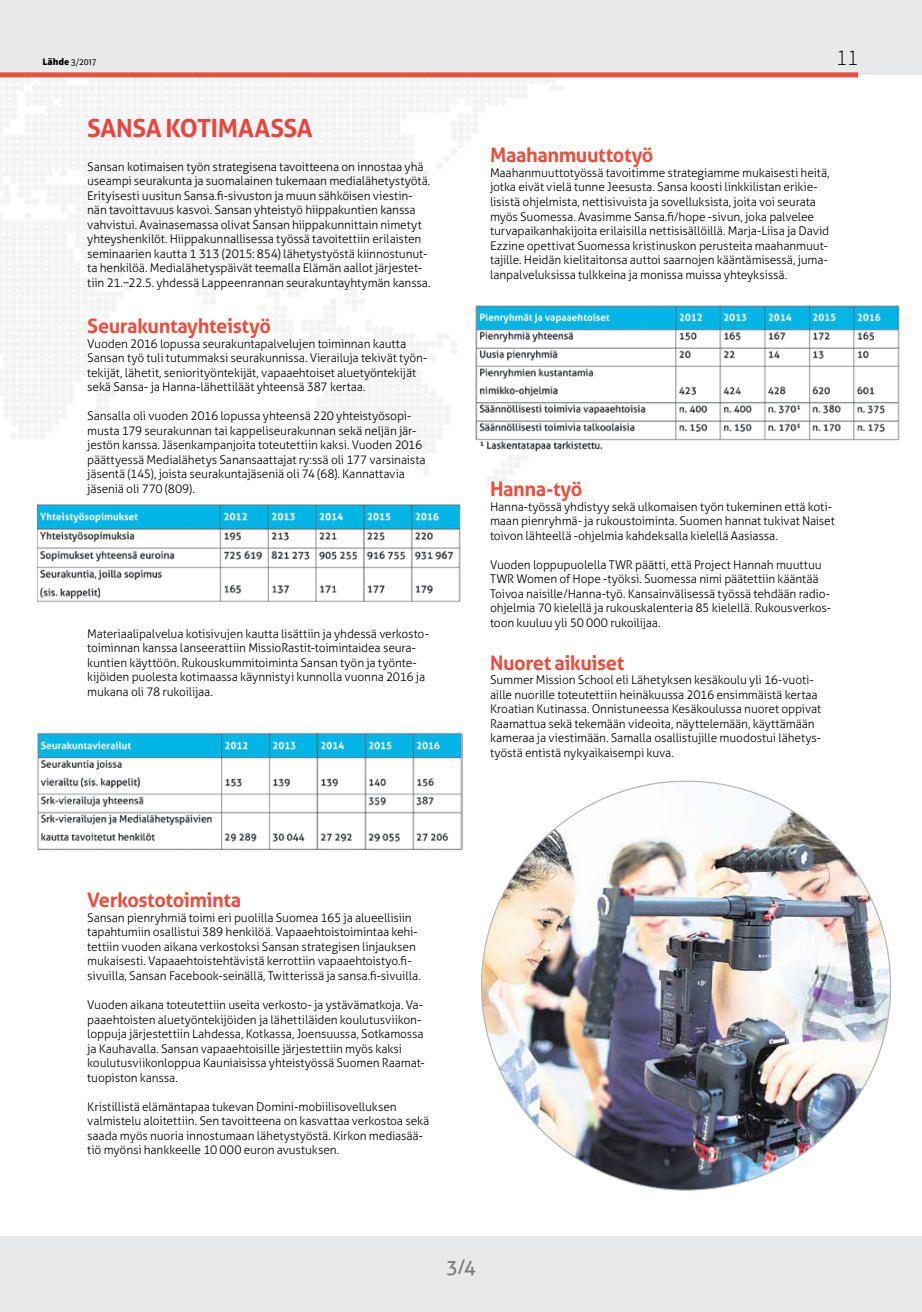
<style>
.page{position:relative;width:922px;height:1312px;background:#fff}
.page>*{position:absolute;margin:0;border:0;box-sizing:border-box;transform-origin:0 0}
.t1{font:700 25px "Aller";letter-spacing:-.02em;color:#e7453d}
.t2{font:300 22.5px "Source Sans Pro";color:#000}
.t3{font:700 20px "Aller";letter-spacing:-.02em;color:#e84f3e}
.t4{font:20px "Aller";color:#7a797d}
.t5{font:300 12px/14.5px "Aller";letter-spacing:-.01em;color:#000}
.t6{font:9.88px "Source Sans Pro";color:#000}
.s1{font-weight:900}
</style>
<div class="page">
<div style="left:0;top:0;width:921px;height:75px;background:#e8e9eb"></div>
<div style="left:0;top:1236px;width:921px;height:75px;background:#e8e9eb"></div>
<img style="left:37px;top:504px;width:424px;height:98px">
<img style="left:37px;top:732px;width:425px;height:118px">
<img style="left:475px;top:305px;width:425px;height:147px">
<img style="left:481px;top:781px;width:409px;height:408px;border-radius:204px">
<div style="left:0;top:72px;width:857px;height:5px;background:#e84f3e"></div>
<p class="t6" style="left:43px;top:56px;width:56px"><span class="s1">Lähde</span> 3/2017</p>
<h2 class="t2" style="left:836px;top:44px;width:23px">11</h2>
<h1 class="t1" style="left:87px;top:113px;width:227px">SANSA KOTIMAASSA</h1>
<p class="t5" style="left:87px;top:159px;width:345px">Sansan kotimaisen työn strategisena tavoitteena on innostaa yhä useampi seurakunta ja suomalainen tukemaan medialähetystyötä.<br>Erityisesti uusitun Sansa.fi-sivuston ja muun sähköisen viestin&shy;nän tavoittavuus kasvoi. Sansan yhteistyö hiippakuntien kanssa vahvistui. Avainasemassa olivat Sansan hiippakunnittain nimetyt yhteyshenkilöt. Hiippakunnallisessa työssä tavoitettiin erilaisten seminaarien kautta 1 313 (2015: 854) lähetystyöstä kiinnostunut&shy;ta henkilöä. Medialähetyspäivät teemalla Elämän aallot järjestet&shy;tiin 21.−22.5. yhdessä Lappeenrannan seurakuntayhtymän kanssa.</p>
<h3 class="t3" style="left:87px;top:313px;width:185px">Seurakuntayhteistyö</h3>
<p class="t5" style="left:87px;top:336px;width:341px">Vuoden 2016 lopussa seurakuntapalvelujen toiminnan kautta Sansan työ tuli tutummaksi seurakunnissa. Vierailuja tekivät työn&shy;tekijät, lähetit, seniorityöntekijät, vapaaehtoiset aluetyöntekijät sekä Sansa- ja Hanna-lähettiläät yhteensä 387 kertaa.</p>
<p class="t5" style="left:87px;top:408px;width:340px">Sansalla oli vuoden 2016 lopussa yhteensä 220 yhteistyösopi&shy;musta 179 seurakunnan tai kappeliseurakunnan sekä neljän jär&shy;jestön kanssa. Jäsenkampanjoita toteutettiin kaksi. Vuoden 2016 päättyessä Medialähetys Sanansaattajat ry:ssä oli 177 varsinaista jäsentä (145), joista seurakuntajäseniä oli 74 (68). Kannattavia jäseniä oli 770 (809).</p>
<p class="t5" style="left:87px;top:626px;width:343px">Materiaalipalvelua kotisivujen kautta lisättiin ja yhdessä verkosto&shy;toiminnan kanssa lanseerattiin MissioRastit-toimintaidea seura&shy;kuntien käyttöön. Rukouskummitoiminta Sansan työn ja työnte&shy;kijöiden puolesta kotimaassa käynnistyi kunnolla vuonna 2016 ja mukana oli 78 rukoilijaa.</p>
<h3 class="t3" style="left:490px;top:143px;width:165px">Maahanmuuttotyö</h3>
<p class="t5" style="left:490px;top:165px;width:341px">Maahanmuuttotyössä tavoitimme strategiamme mukaisesti heitä, jotka eivät vielä tunne Jeesusta. Sansa koosti linkkilistan erikie&shy;lisistä ohjelmista, nettisivuista ja sovelluksista, joita voi seurata myös Suomessa. Avasimme Sansa.fi/hope -sivun, joka palvelee turvapaikanhakijoita erilaisilla nettisisällöillä. Marja-Liisa ja David Ezzine opettivat Suomessa kristinuskon perusteita maahanmuut&shy;tajille. Heidän kielitaitonsa auttoi saarnojen kääntämisessä, juma&shy;lanpalveluksissa tulkkeina ja monissa muissa yhteyksissä.</p>
<h3 class="t3" style="left:490px;top:476px;width:94px">Hanna-työ</h3>
<p class="t5" style="left:490px;top:499px;width:346px">Hanna-työssä yhdistyy sekä ulkomaisen työn tukeminen että koti&shy;maan pienryhmä- ja rukoustoiminta. Suomen hannat tukivat Naiset toivon lähteellä -ohjelmia kahdeksalla kielellä Aasiassa.</p>
<p class="t5" style="left:490px;top:557px;width:342px">Vuoden loppupuolella TWR päätti, että Project Hannah muuttuu TWR Women of Hope -työksi. Suomessa nimi päätettiin kääntää Toivoa naisille/Hanna-työ. Kansainvälisessä työssä tehdään radio&shy;ohjelmia 70 kielellä ja rukouskalenteria 85 kielellä. Rukousverkos&shy;toon kuuluu yli 50 000 rukoilijaa.</p>
<h3 class="t3" style="left:490px;top:650px;width:136px">Nuoret aikuiset</h3>
<p class="t5" style="left:490px;top:672px;width:332px">Summer Mission School eli Lähetyksen kesäkoulu yli 16-vuoti&shy;aille nuorille toteutettiin heinäkuussa 2016 ensimmäistä kertaa Kroatian Kutinassa. Onnistuneessa Kesäkoulussa nuoret oppivat Raamattua sekä tekemään videoita, näyttelemään, käyttämään kameraa ja viestimään. Samalla osallistujille muodostui lähetys&shy;työstä entistä nykyaikaisempi kuva.</p>
<h3 class="t3" style="left:87px;top:887px;width:155px">Verkostotoiminta</h3>
<p class="t5" style="left:87px;top:910px;width:335px">Sansan pienryhmiä toimi eri puolilla Suomea 165 ja alueellisiin tapahtumiin osallistui 389 henkilöä. Vapaaehtoistoimintaa kehi&shy;tettiin vuoden aikana verkostoksi Sansan strategisen linjauksen mukaisesti. Vapaaehtoistehtävistä kerrottiin vapaaehtoistyo.fi&shy;sivuilla, Sansan Facebook-seinällä, Twitterissä ja sansa.fi-sivuilla.</p>
<p class="t5" style="left:87px;top:997px;width:339px">Vuoden aikana toteutettiin useita verkosto- ja ystävämatkoja. Va&shy;paaehtoisten aluetyöntekijöiden ja lähettiläiden koulutusviikon&shy;loppuja järjestettiin Lahdessa, Kotkassa, Joensuussa, Sotkamossa ja Kauhavalla. Sansan vapaaehtoisille järjestettiin myös kaksi koulutusviikonloppua Kauniaisissa yhteistyössä Suomen Raamat&shy;tuopiston kanssa.</p>
<p class="t5" style="left:87px;top:1098px;width:343px">Kristillistä elämäntapaa tukevan Domini-mobiilisovelluksen valmistelu aloitettiin. Sen tavoitteena on kasvattaa verkostoa sekä saada myös nuoria innostumaan lähetystyöstä. Kirkon mediasää&shy;tiö myönsi hankkeelle 10 000 euron avustuksen.</p>
<h3 class="t4" style="left:446px;top:1253px;width:31px">3/4</h3>
</div>
